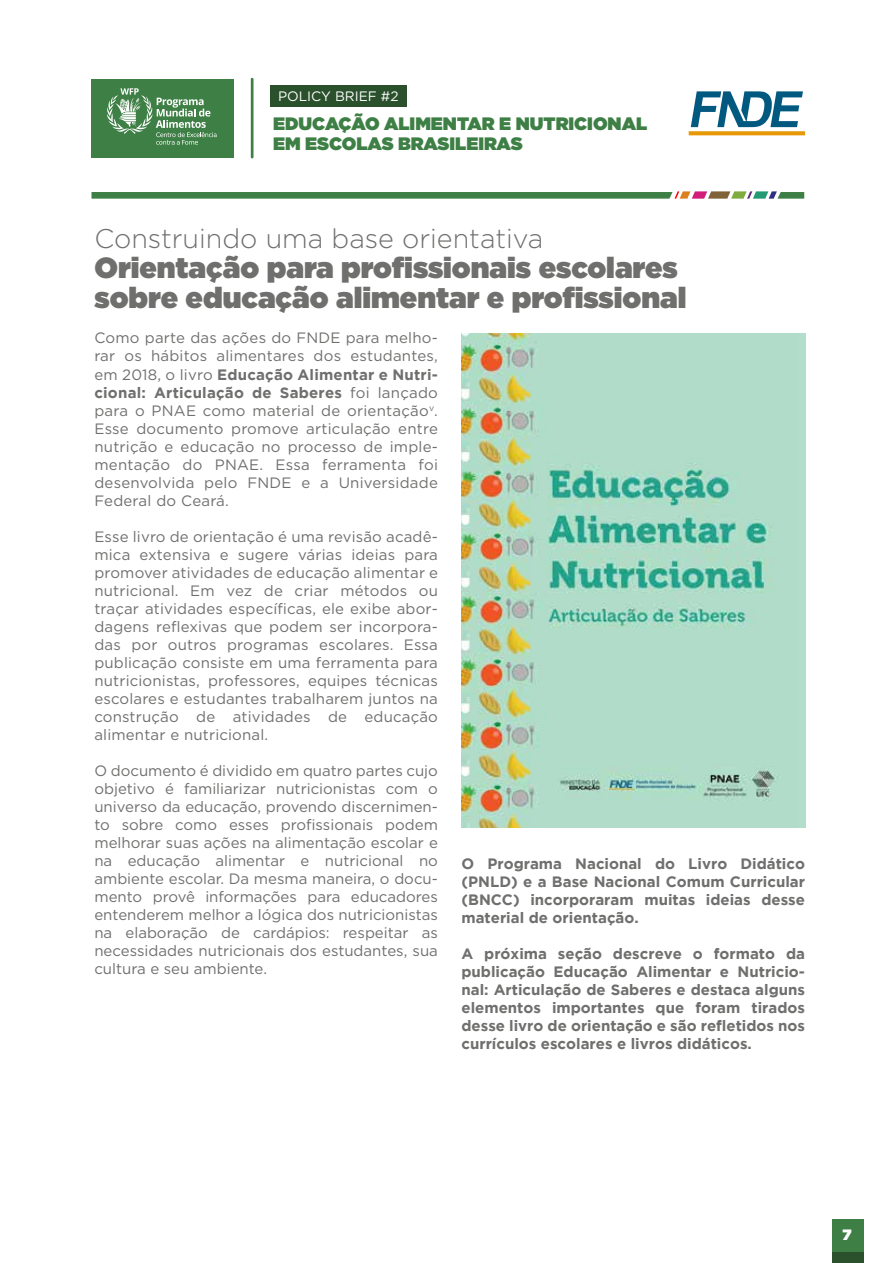
<style>
.page{position:relative;width:893px;height:1263px;background:#fff}
.page>*{position:absolute;margin:0;border:0;box-sizing:border-box;transform-origin:0 0}
.t1{font:900 29.1px/30px "Gotham";color:#6f6f6e}
.t2{font:300 27px "Gotham";color:#6f6f6e}
.t3{font:900 18px/19.8px "Gotham";color:#3e7f45}
.t4{font:15px/18px "Gotham";letter-spacing:.01em;color:#6f6f6e;text-align:justify}
.t5{font:700 15px/18px "Gotham";color:#6f6f6e;text-align:justify}
.t6{font:900 15px "Gotham";color:#fff}
.t7{font:13.65px "Gotham";color:#fff}
.s1{font-weight:700}
</style>
<div class="page">
<svg style="left:91px;top:191px;width:713px;height:8px;background:#6b976c"></svg>
<svg style="left:689px;top:91px;width:116px;height:44px"></svg>
<div style="left:832px;top:1219px;width:31px;height:44px;background:#3e7f45"></div>
<div style="left:832px;top:1252px;width:31px;height:11px;background:#2a512c"></div>
<img style="left:461px;top:334px;width:344px;height:493px">
<div style="left:91px;top:79px;width:142px;height:78px;background:#3e7f45"></div>
<div style="left:270px;top:85px;width:136px;height:22px;background:#2a512c"></div>
<hr style="left:251px;top:79px;width:2px;height:78px;background:#3e7f45">
<svg style="left:107px;top:88px;width:110px;height:57px"></svg>
<p class="t7" style="left:278px;top:87px;width:122px">POLICY BRIEF #2</p>
<p class="t3" style="left:273px;top:114px;width:376px">EDUCAÇÃO ALIMENTAR E NUTRICIONAL<br>EM ESCOLAS BRASILEIRAS</p>
<h2 class="t2" style="left:94px;top:222px;width:451px">Construindo uma base orientativa</h2>
<h1 class="t1" style="left:94px;top:252px;width:594px">Orientação para profissionais escolares sobre educação alimentar e profissional</h1>
<p class="t4" style="left:94px;top:329px;width:345px">Como parte das ações do FNDE para melho&shy;rar os hábitos alimentares dos estudantes, em 2018, o livro <span class="s1">Educação Alimentar e Nutri&shy;cional: Articulação de Saberes</span> foi lançado para o PNAE como material de orientação<sup>v</sup>.<br>Esse documento promove articulação entre nutrição e educação no processo de imple&shy;mentação do PNAE. Essa ferramenta foi desenvolvida pelo FNDE e a Universidade Federal do Ceará.</p>
<p class="t4" style="left:94px;top:527px;width:345px">Esse livro de orientação é uma revisão acadê&shy;mica extensiva e sugere várias ideias para promover atividades de educação alimentar e nutricional. Em vez de criar métodos ou traçar atividades específicas, ele exibe abor&shy;dagens reflexivas que podem ser incorpora&shy;das por outros programas escolares. Essa publicação consiste em uma ferramenta para nutricionistas, professores, equipes técnicas escolares e estudantes trabalharem juntos na construção de atividades de educação alimentar e nutricional.</p>
<p class="t4" style="left:94px;top:761px;width:345px">O documento é dividido em quatro partes cujo objetivo é familiarizar nutricionistas com o universo da educação, provendo discernimen&shy;to sobre como esses profissionais podem melhorar suas ações na alimentação escolar e na educação alimentar e nutricional no ambiente escolar. Da mesma maneira, o docu&shy;mento provê informações para educadores entenderem melhor a lógica dos nutricionistas na elaboração de cardápios: respeitar as necessidades nutricionais dos estudantes, sua cultura e seu ambiente.</p>
<p class="t5" style="left:461px;top:854px;width:345px">O Programa Nacional do Livro Didático (PNLD) e a Base Nacional Comum Curricular (BNCC) incorporaram muitas ideias desse material de orientação.</p>
<p class="t5" style="left:461px;top:944px;width:345px">A próxima seção descreve o formato da publicação Educação Alimentar e Nutricio&shy;nal: Articulação de Saberes e destaca alguns elementos importantes que foram tirados desse livro de orientação e são refletidos nos currículos escolares e livros didáticos.</p>
<p class="t6" style="left:843px;top:1223px;width:11px">7</p>
</div>
